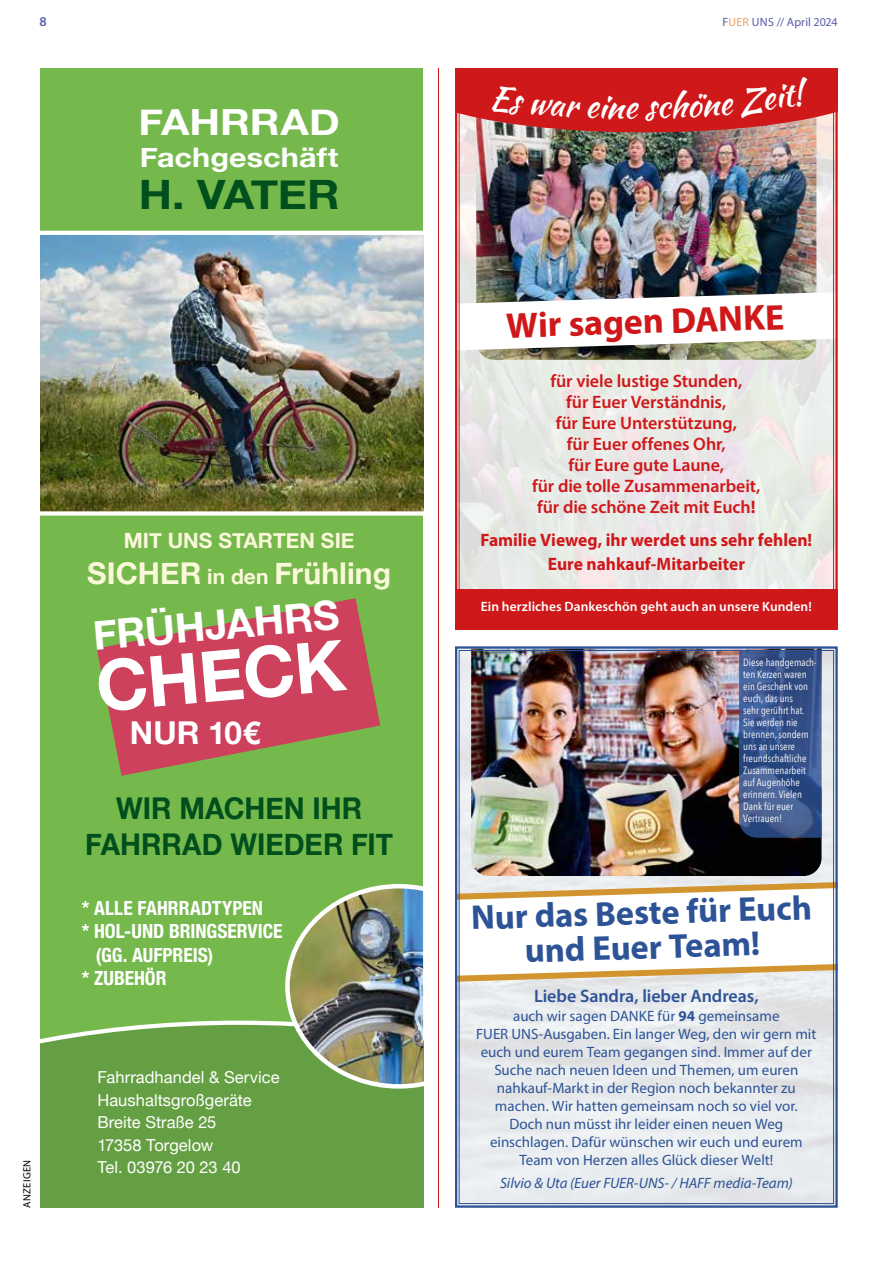
<style>
.page{position:relative;width:893px;height:1263px;background:#fff}
.page>*{position:absolute;margin:0;border:0;box-sizing:border-box;transform-origin:0 0}
.t1{font:700 70.5px "Helvetica Neue";color:#fff}
.t2{font:700 40.5px "Helvetica Neue";color:#fff}
.t3{font:700 40.5px "Helvetica Neue";letter-spacing:-.025em;color:#004f1c;scale:1.11 1}
.t4{font:700 36px "Myriad Pro";color:#cf181a}
.t5{font:700 36px "Helvetica Neue";color:#fff;scale:1.15 1}
.t6{font:700 34.5px/34.5px "Myriad Pro";color:#2d5397;text-align:center}
.t7{font:33px "Kaushan Script";color:#fff}
.t8{font:700 31.5px "Helvetica Neue";color:#fff}
.t9{font:700 30px/36px "Helvetica Neue";color:#004f1c;text-align:center;scale:.94 1}
.t10{font:700 30px "Helvetica Neue";letter-spacing:.005em;color:#fbf8da}
.t11{font:700 27px "Helvetica Neue";letter-spacing:.005em;color:#fff;scale:1.13 1}
.t12{font:700 21px "Helvetica Neue";color:#fbf8da}
.t13{font:700 condensed 19.5px "Helvetica Neue";color:#fff}
.t14{font:600 18px/21px "Myriad Pro";letter-spacing:-.005em;color:#cf181a;text-align:center}
.t15{font:700 18px/24px "Myriad Pro";color:#cf181a;text-align:center}
.t16{font:600 18px "Myriad Pro";letter-spacing:-.005em;color:#2d5397}
.t17{font:16.5px/22.5px "Helvetica Neue";color:#fff}
.t18{font:15px/18px "Myriad Pro";color:#2d5397;text-align:center}
.t19{font:italic 15px "Myriad Pro";letter-spacing:-.005em;color:#2d5397}
.t20{font:600 13.5px "Myriad Pro";letter-spacing:.005em;color:#fff}
.t21{font:600 13.5px "Myriad Pro";color:#575ea8}
.t22{font:12px "Myriad Pro";letter-spacing:.01em;color:#575ea8}
.t23{font:10.5px/12px "Avenir Next Condensed";color:#fff}
.t24{font:10.5px "Myriad Pro";letter-spacing:.025em;color:#000}
.s1{color:#ec9e61}
.s2{font-size:21px}
.s3{font-weight:700}
</style>
<div class="page">
<div style="left:40px;top:68px;width:383px;height:1140px;background:#75b94d"></div>
<div style="left:40px;top:1020px;width:383px;height:188px;background:#659f43"></div>
<img style="left:40px;top:230px;width:383px;height:286px">
<svg style="left:97px;top:598px;width:283px;height:178px;fill:#cd415c"></svg>
<img style="left:285px;top:884px;width:138px;height:205px">
<img style="left:455px;top:132px;width:383px;height:497px">
<img style="left:455px;top:646px;width:383px;height:562px">
<hr style="left:438px;top:68px;width:1px;height:1140px;background:#cf131a">
<svg style="left:455px;top:68px;width:383px;height:64px;background:#ce2526"></svg>
<p class="t21" style="left:40px;top:12px;width:9px">8</p>
<p class="t22" style="left:722px;top:14px;width:117px">F<span class="s1">UER</span> UNS // April 2024</p>
<h3 class="t5" style="left:139px;top:94px;width:177px">FAHRRAD</h3>
<h3 class="t11" style="left:140px;top:137px;width:178px">Fachgeschäft</h3>
<h2 class="t3" style="left:139px;top:163px;width:182px">H. VATER</h2>
<h3 class="t7" style="left:624px;top:83px;width:15px">e</h3>
<p class="t24" style="left:20px;top:1207px;width:49px;rotate:-90deg">ANZEIGEN</p>
<h3 class="t12" style="left:124px;top:524px;width:232px">MIT UNS STARTEN SIE</h3>
<h3 class="t10" style="left:87px;top:549px;width:305px">SICHER <span class="s2">in den</span> Frühling</h3>
<h2 class="t2" style="left:90px;top:604px;width:248px;rotate:-5deg">FRÜHJAHRS</h2>
<h1 class="t1" style="left:91px;top:631px;width:251px;rotate:-5deg">CHECK</h1>
<h3 class="t8" style="left:130px;top:708px;width:132px">NUR 10€</h3>
<h3 class="t9" style="left:85px;top:791px;width:329px">WIR MACHEN IHR<br>FAHRRAD WIEDER FIT</h3>
<h3 class="t13" style="left:82px;top:892px;width:183px">* ALLE FAHRRADTYPEN</h3>
<h3 class="t13" style="left:82px;top:915px;width:202px">* HOL-UND BRINGSERVICE</h3>
<h3 class="t13" style="left:96px;top:938px;width:119px">(GG. AUFPREIS)</h3>
<h3 class="t13" style="left:82px;top:962px;width:86px">* ZUBEHÖR</h3>
<p class="t17" style="left:97px;top:1067px;width:184px">Fahrradhandel &amp; Service<br>Haushaltsgroßgeräte<br>Breite Straße 25<br>17358 Torgelow<br>Tel. 03976 20 23 40</p>
<h3 class="t4" style="left:505px;top:302px;width:280px;rotate:-2deg">Wir sagen DANKE</h3>
<p class="t14" style="left:532px;top:370px;width:230px">für viele lustige Stunden,<br>für Euer Verständnis,<br>für Eure Unterstützung,<br>für Euer offenes Ohr,<br>für Eure gute Laune,<br>für die tolle Zusammenarbeit, für die schöne Zeit mit Euch<span class="s3">!</span></p>
<p class="t15" style="left:480px;top:527px;width:333px">Familie Vieweg, ihr werdet uns sehr fehlen!<br>Eure nahkauf-Mitarbeiter</p>
<p class="t20" style="left:481px;top:598px;width:332px">Ein herzliches Dankeschön geht auch an unsere Kunden!</p>
<p class="t23" style="left:743px;top:655px;width:75px">Diese handgemach&shy;ten Kerzen waren ein Geschenk von euch, das uns<br>sehr gerührt hat.<br>Sie werden nie brennen, sondern uns an unsere freundschaftliche<br>Zusammenarbeit auf Augenhöhe erinnern. Vielen<br>Dank für euer<br>Vertrauen!</p>
<h3 class="t6" style="left:470px;top:900px;width:342px;rotate:-2deg">Nur das Beste für Euch und Euer Team!</h3>
<p class="t16" style="left:534px;top:984px;width:226px">Liebe Sandra, lieber Andreas,</p>
<p class="t18" style="left:476px;top:1007px;width:342px">auch wir sagen DANKE für <span class="s3">94</span> gemeinsame<br>FUER UNS-Ausgaben. Ein langer Weg, den wir gern mit euch und eurem Team gegangen sind. Immer auf der Suche nach neuen Ideen und Themen, um euren nahkauf-Markt in der Region noch bekannter zu machen. Wir hatten gemeinsam noch so viel vor.<br>Doch nun müsst ihr leider einen neuen Weg einschlagen. Dafür wünschen wir euch und eurem Team von Herzen alles Glück dieser Welt!</p>
<p class="t19" style="left:500px;top:1173px;width:294px">Silvio &amp; Uta (Euer FUER-UNS- / HAFF media-Team)</p>
</div>
